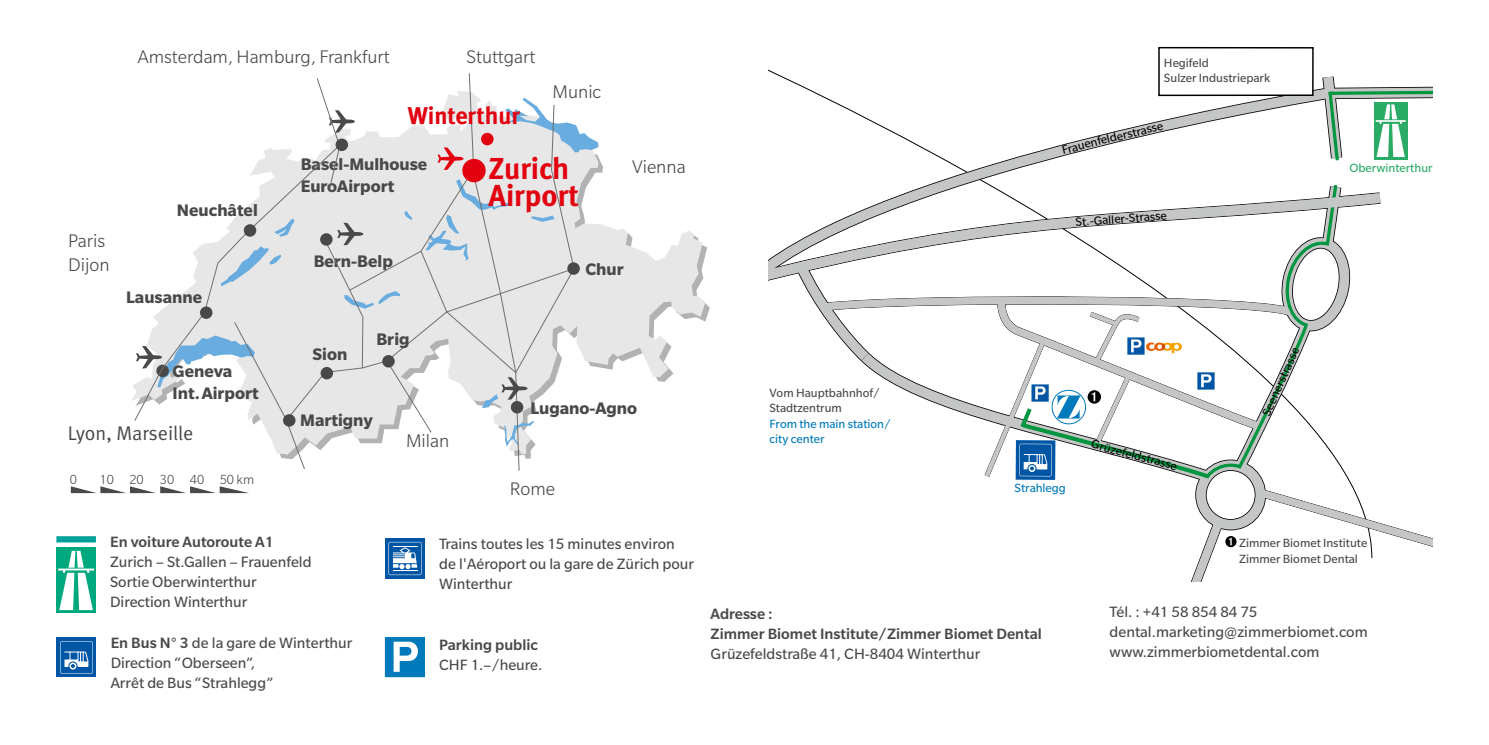
<style>
.page{position:relative;width:1489px;height:745px;background:#fff}
.page>*{position:absolute;margin:0;border:0;box-sizing:border-box;transform-origin:0 0}
.t1{font:30.25px/26.5px "Meta Bold LF";color:#e3000f}
.t2{font:24.25px "Meta Bold LF";color:#e3000f}
.t3{font:300 19.75px/23.8px "Slate Pro";color:#494948}
.t4{font:19.75px "Meta Normal LF";letter-spacing:-.005em;color:#494948}
.t5{font:700 18.25px/21.8px "Slate Pro";color:#494948}
.t6{font:16.25px/20px "Slate Pro";color:#494948}
.t7{font:500 16.25px/20px "Slate Pro";color:#494948}
.t8{font:300 14.25px "Slate Pro";color:#494948}
.t9{font:13px/15.5px "Slate Pro";color:#494948}
.t10{font:13px "Slate Pro";color:#000}
.t11{font:13px/15.5px "Slate Pro";color:#007abb}
.t12{font:13px "Slate Pro";color:#2bac66}
.s1{font-weight:500}
</style>
<div class="page">
<svg style="left:131px;top:95px;width:574px;height:359px"></svg>
<svg style="left:505px;top:98px;width:93px;height:54px"></svg>
<svg style="left:316px;top:78px;width:39px;height:26px"></svg>
<svg style="left:234px;top:104px;width:340px;height:75px"></svg>
<svg style="left:349px;top:168px;width:171px;height:303px"></svg>
<svg style="left:285px;top:421px;width:20px;height:48px"></svg>
<svg style="left:134px;top:143px;width:207px;height:278px"></svg>
<div style="left:567px;top:262px;width:13px;height:12px;background:#494948;border-radius:50%"></div>
<div style="left:335px;top:138px;width:13px;height:13px;background:#494948;border-radius:50%"></div>
<div style="left:244px;top:224px;width:12px;height:12px;background:#494948;border-radius:50%"></div>
<div style="left:320px;top:233px;width:12px;height:12px;background:#494948;border-radius:50%"></div>
<div style="left:200px;top:306px;width:12px;height:13px;background:#494948;border-radius:50%"></div>
<div style="left:283px;top:414px;width:12px;height:12px;background:#494948;border-radius:50%"></div>
<svg style="left:320px;top:367px;width:13px;height:12px"></svg>
<div style="left:462px;top:159px;width:23px;height:23px;background:#e3000f;border-radius:50%"></div>
<svg style="left:71px;top:486px;width:178px;height:7px"></svg>
<div style="left:481px;top:133px;width:12px;height:12px;background:#e3000f;border-radius:50%"></div>
<svg style="left:437px;top:73px;width:37px;height:98px"></svg>
<svg style="left:324px;top:179px;width:251px;height:267px"></svg>
<svg style="left:136px;top:335px;width:119px;height:52px"></svg>
<svg style="left:56px;top:547px;width:40px;height:65px"></svg>
<svg style="left:58px;top:550px;width:36px;height:59px"></svg>
<div style="left:56px;top:536px;width:40px;height:6px;background:#00a19a"></div>
<svg style="left:385px;top:538px;width:40px;height:40px"></svg>
<svg style="left:388px;top:541px;width:33px;height:33px"></svg>
<div style="left:56px;top:637px;width:40px;height:40px;background:#0055a4"></div>
<svg style="left:60px;top:641px;width:33px;height:32px"></svg>
<svg style="left:385px;top:637px;width:40px;height:39px"></svg>
<svg style="left:769px;top:247px;width:19px;height:34px"></svg>
<div style="left:1158px;top:47px;width:155px;height:49px;border:1px solid #000"></div>
<svg style="left:788px;top:65px;width:643px;height:516px"></svg>
<p class="t3" style="left:68px;top:228px;width:43px">Paris<br>Dijon</p>
<p class="t3" style="left:138px;top:45px;width:253px">Amsterdam, Hamburg, Frankfurt</p>
<p class="t3" style="left:466px;top:45px;width:71px">Stuttgart</p>
<h2 class="t2" style="left:408px;top:101px;width:113px">Winterthur</h2>
<p class="t3" style="left:552px;top:80px;width:50px">Munic</p>
<p class="t5" style="left:177px;top:199px;width:82px">Neuchâtel</p>
<p class="t5" style="left:301px;top:153px;width:128px">Basel-Mulhouse<br>EuroAirport</p>
<h1 class="t1" style="left:488px;top:155px;width:92px">Zurich<br>Airport</h1>
<p class="t3" style="left:632px;top:155px;width:55px">Vienna</p>
<p class="t5" style="left:126px;top:285px;width:77px">Lausanne</p>
<p class="t5" style="left:313px;top:249px;width:81px">Bern-Belp</p>
<p class="t5" style="left:312px;top:342px;width:36px">Sion</p>
<p class="t5" style="left:376px;top:327px;width:35px">Brig</p>
<p class="t5" style="left:585px;top:258px;width:40px">Chur</p>
<p class="t5" style="left:172px;top:359px;width:88px">Geneva<br>Int. Airport</p>
<p class="t4" style="left:68px;top:421px;width:127px">Lyon, Marseille</p>
<p class="t8" style="left:70px;top:472px;width:9px">0</p>
<p class="t8" style="left:99px;top:472px;width:76px">10 20 30</p>
<p class="t8" style="left:220px;top:472px;width:36px">50 km</p>
<p class="t8" style="left:190px;top:472px;width:16px">40</p>
<p class="t5" style="left:300px;top:409px;width:74px">Martigny</p>
<p class="t7" style="left:110px;top:531px;width:165px">En voiture Autoroute A1</p>
<p class="t6" style="left:110px;top:551px;width:203px">Zurich – St.Gallen – Frauenfeld<br>Sortie Oberwinterthur<br>Direction Winterthur</p>
<p class="t3" style="left:406px;top:428px;width:45px">Milan</p>
<p class="t5" style="left:530px;top:397px;width:108px">Lugano-Agno</p>
<p class="t3" style="left:510px;top:476px;width:47px">Rome</p>
<p class="t6" style="left:439px;top:533px;width:256px">Trains toutes les 15 minutes environ de l'Aéroport ou la gare de Zürich pour<br>Winterthur</p>
<p class="t6" style="left:111px;top:632px;width:243px"><span class="s1">En Bus N° 3</span> de la gare de Winterthur<br>Direction “Oberseen”,<br>Arrêt de Bus “Strahlegg”</p>
<p class="t7" style="left:439px;top:634px;width:100px">Parking public</p>
<p class="t6" style="left:439px;top:654px;width:105px">CHF 1.–/heure.</p>
<p class="t9" style="left:1163px;top:55px;width:108px">Hegifeld<br>Sulzer Industriepark</p>
<p class="t9" style="left:769px;top:384px;width:112px">Vom Hauptbahnhof/<br>Stadtzentrum</p>
<p class="t11" style="left:769px;top:415px;width:123px">From the main station/ city center</p>
<p class="t10" style="left:1060px;top:143px;width:105px;rotate:-14deg">Frauenfelderstrasse</p>
<p class="t10" style="left:1075px;top:215px;width:93px;rotate:-4deg">St.-Galler-Strasse</p>
<p class="t11" style="left:1014px;top:480px;width:53px">Strahlegg</p>
<p class="t10" style="left:1093px;top:436px;width:90px;rotate:15deg">Grüzefeldstrasse</p>
<p class="t12" style="left:1349px;top:161px;width:85px">Oberwinterthur</p>
<p class="t10" style="left:1259px;top:412px;width:75px;rotate:-66deg">Seenerstrasse</p>
<p class="t9" style="left:1238px;top:535px;width:130px">Zimmer Biomet Institute<br>Zimmer Biomet Dental</p>
<p class="t7" style="left:710px;top:602px;width:333px">Adresse :<br>Zimmer Biomet Institute/Zimmer Biomet Dental</p>
<p class="t6" style="left:710px;top:643px;width:271px">Grüzefeldstraße 41, CH-8404 Winterthur</p>
<p class="t6" style="left:1109px;top:601px;width:259px">Tél. : +41 58 854 84 75 dental.marketing@zimmerbiomet.com www.zimmerbiometdental.com</p>
</div>
